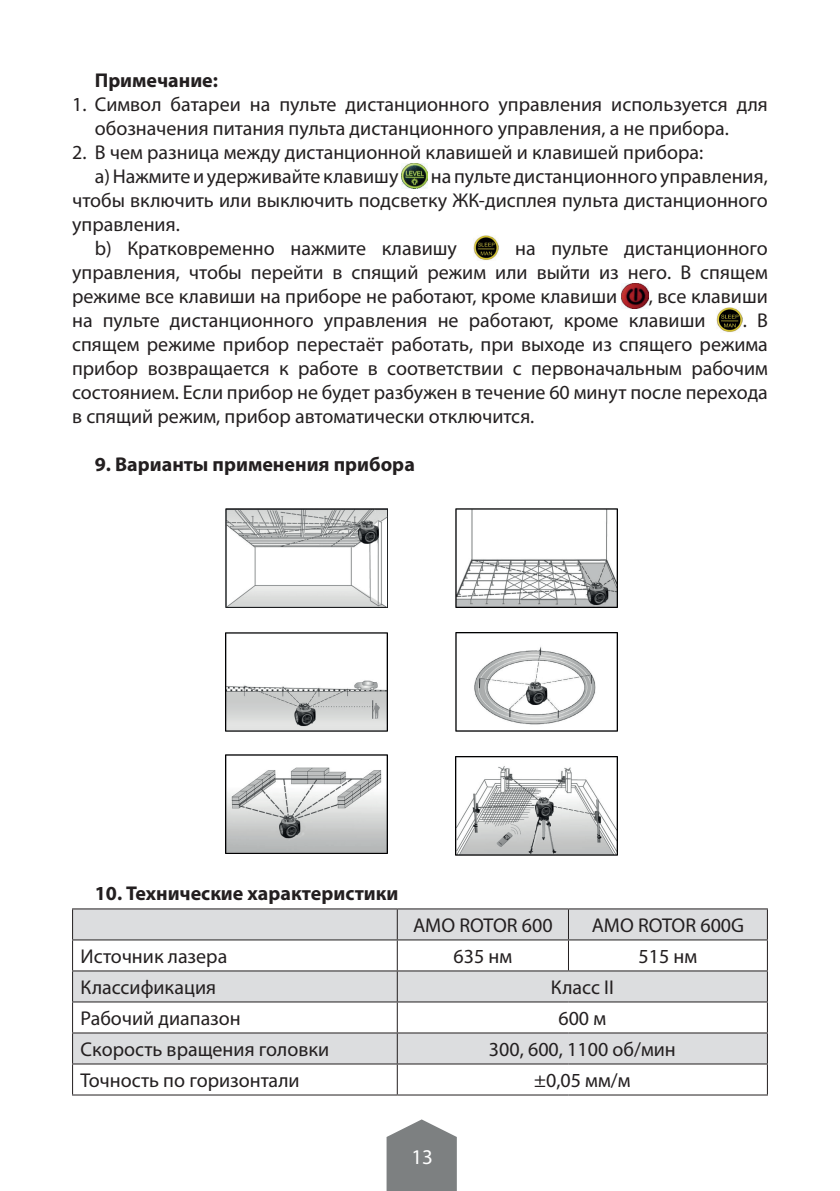
<style>
.page{position:relative;width:840px;height:1191px;background:#fff}
.page>*{position:absolute;margin:0;border:0;box-sizing:border-box;transform-origin:0 0}
.t1{font:21px "Myriad Pro";color:#fff}
.t2{font:20px/24px "Myriad Pro";color:#231f20}
.t3{font:700 20px "Myriad Pro";color:#231f20}
</style>
<div class="page">
<svg style="left:386px;top:1119px;width:70px;height:72px;background:#8e9091"></svg>
<img style="left:401px;top:163px;width:26px;height:26px">
<img style="left:473px;top:235px;width:25px;height:25px">
<img style="left:621px;top:283px;width:27px;height:26px">
<img style="left:716px;top:307px;width:25px;height:25px">
<img style="left:225px;top:508px;width:162px;height:99px">
<img style="left:455px;top:508px;width:161px;height:99px">
<img style="left:225px;top:632px;width:162px;height:99px">
<img style="left:455px;top:632px;width:161px;height:99px">
<img style="left:225px;top:754px;width:162px;height:100px">
<img style="left:455px;top:757px;width:161px;height:99px">
<svg style="left:73px;top:909px;width:693px;height:154px;fill:#dcdddf"></svg>
<hr style="left:72px;top:908px;width:325px;height:1px;background:#231f20">
<hr style="left:72px;top:909px;width:1px;height:30px;background:#231f20">
<hr style="left:397px;top:908px;width:171px;height:1px;background:#231f20">
<hr style="left:396px;top:909px;width:1px;height:30px;background:#231f20">
<hr style="left:568px;top:908px;width:199px;height:1px;background:#231f20">
<hr style="left:567px;top:909px;width:1px;height:30px;background:#231f20">
<hr style="left:766px;top:909px;width:1px;height:30px;background:#231f20">
<hr style="left:72px;top:939px;width:325px;height:1px;background:#231f20">
<hr style="left:72px;top:940px;width:1px;height:30px;background:#231f20">
<hr style="left:397px;top:939px;width:171px;height:1px;background:#231f20">
<hr style="left:396px;top:940px;width:1px;height:30px;background:#231f20">
<hr style="left:568px;top:939px;width:199px;height:1px;background:#231f20">
<hr style="left:567px;top:940px;width:1px;height:30px;background:#231f20">
<hr style="left:766px;top:940px;width:1px;height:30px;background:#231f20">
<hr style="left:72px;top:970px;width:325px;height:1px;background:#231f20">
<hr style="left:72px;top:971px;width:1px;height:30px;background:#231f20">
<hr style="left:397px;top:970px;width:171px;height:1px;background:#231f20">
<hr style="left:396px;top:971px;width:1px;height:30px;background:#231f20">
<hr style="left:568px;top:970px;width:199px;height:1px;background:#231f20">
<hr style="left:766px;top:971px;width:1px;height:30px;background:#231f20">
<hr style="left:72px;top:1001px;width:325px;height:1px;background:#231f20">
<hr style="left:72px;top:1002px;width:1px;height:30px;background:#231f20">
<hr style="left:397px;top:1001px;width:171px;height:1px;background:#231f20">
<hr style="left:396px;top:1002px;width:1px;height:30px;background:#231f20">
<hr style="left:568px;top:1001px;width:199px;height:1px;background:#231f20">
<hr style="left:766px;top:1002px;width:1px;height:30px;background:#231f20">
<hr style="left:72px;top:1032px;width:325px;height:1px;background:#231f20">
<hr style="left:72px;top:1033px;width:1px;height:30px;background:#231f20">
<hr style="left:397px;top:1032px;width:171px;height:1px;background:#231f20">
<hr style="left:396px;top:1033px;width:1px;height:30px;background:#231f20">
<hr style="left:568px;top:1032px;width:199px;height:1px;background:#231f20">
<hr style="left:766px;top:1033px;width:1px;height:30px;background:#231f20">
<hr style="left:72px;top:1063px;width:325px;height:1px;background:#231f20">
<hr style="left:72px;top:1064px;width:1px;height:30px;background:#231f20">
<hr style="left:397px;top:1063px;width:171px;height:1px;background:#231f20">
<hr style="left:396px;top:1064px;width:1px;height:30px;background:#231f20">
<hr style="left:568px;top:1063px;width:199px;height:1px;background:#231f20">
<hr style="left:766px;top:1064px;width:1px;height:30px;background:#231f20">
<hr style="left:72px;top:1094px;width:325px;height:1px;background:#231f20">
<hr style="left:397px;top:1094px;width:171px;height:1px;background:#231f20">
<hr style="left:568px;top:1094px;width:199px;height:1px;background:#231f20">
<p class="t3" style="left:95px;top:67px;width:125px">Примечание:</p>
<p class="t2" style="left:95px;top:92px;width:674px;text-indent:-23px">1. Символ батареи на пульте дистанционного управления используется для обозначения питания пульта дистанционного управления, а не прибора.</p>
<p class="t2" style="left:95px;top:140px;width:609px;text-indent:-23px">2. В чем разница между дистанционной клавишей и клавишей прибора: а) Нажмите и удерживайте клавишу</p>
<p class="t2" style="left:430px;top:164px;width:338px">на пульте дистанционного управления,</p>
<p class="t2" style="left:72px;top:188px;width:697px">чтобы включить или выключить подсветку ЖК-дисплея пульта дистанционного</p>
<p class="t2" style="left:72px;top:212px;width:109px">управления.</p>
<p class="t2" style="left:95px;top:236px;width:363px">b) Кратковременно нажмите клавишу</p>
<p class="t2" style="left:72px;top:236px;width:697px;text-align:justify;text-indent:443px">на пульте дистанционного управления, чтобы перейти в спящий режим или выйти из него. В спящем режиме все клавиши на приборе не работают, кроме клавиши</p>
<p class="t2" style="left:72px;top:284px;width:697px;text-indent:576px">, все клавиши на пульте дистанционного управления не работают, кроме клавиши</p>
<p class="t2" style="left:72px;top:308px;width:697px;text-align:justify;text-indent:670px">. В спящем режиме прибор перестаёт работать, при выходе из спящего режима прибор возвращается к работе в соответствии с первоначальным рабочим состоянием. Если прибор не будет разбужен в течение 60 минут после перехода в спящий режим, прибор автоматически отключится.</p>
<p class="t3" style="left:95px;top:451px;width:321px">9. Варианты применения прибора</p>
<p class="t3" style="left:95px;top:880px;width:305px">10. Технические характеристики</p>
<p class="t2" style="left:413px;top:913px;width:141px">AMO ROTOR 600</p>
<p class="t2" style="left:591px;top:913px;width:154px">AMO ROTOR 600G</p>
<p class="t2" style="left:81px;top:944px;width:148px">Источник лазера</p>
<p class="t2" style="left:453px;top:944px;width:60px">635 нм</p>
<p class="t2" style="left:638px;top:944px;width:60px">515 нм</p>
<p class="t2" style="left:81px;top:975px;width:137px">Классификация</p>
<p class="t2" style="left:550px;top:975px;width:64px">Класс II</p>
<p class="t2" style="left:81px;top:1006px;width:162px">Рабочий диапазон</p>
<p class="t2" style="left:558px;top:1006px;width:49px">600 м</p>
<p class="t2" style="left:81px;top:1037px;width:250px">Скорость вращения головки</p>
<p class="t2" style="left:488px;top:1037px;width:188px">300, 600, 1100 об/мин</p>
<p class="t2" style="left:81px;top:1068px;width:220px">Точность по горизонтали</p>
<p class="t2" style="left:534px;top:1068px;width:98px">±0,05 мм/м</p>
<p class="t1" style="left:411px;top:1143px;width:23px">13</p>
</div>
